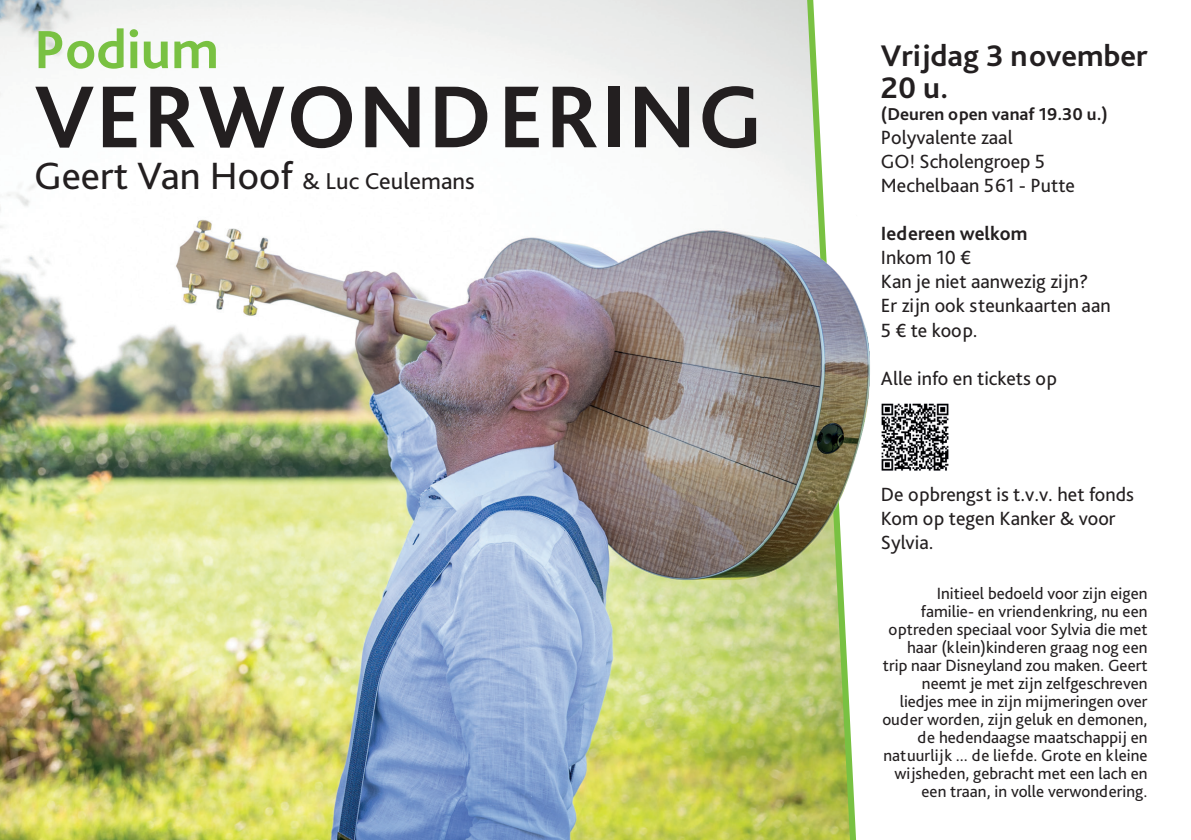
<style>
.page{position:relative;width:1191px;height:840px;background:#fff}
.page>*{position:absolute;margin:0;border:0;box-sizing:border-box;transform-origin:0 0}
.t1{font:700 91.8px "Bliss Pro";letter-spacing:.015em;color:#231f20}
.t2{font:700 56px "Bliss Pro";color:#79c142}
.t3{font:700 31.2px/32.6px "Bliss Pro";color:#231f20}
.t4{font:24px "Bliss Pro";color:#231f20}
.t5{font:20px/24px "Bliss Pro";color:#231f20}
.t6{font:700 20px "Bliss Pro";color:#231f20}
.t7{font:700 18px "Bliss Pro";color:#231f20}
.t8{font:17px/18px "Bliss Pro";color:#231f20;text-align:right}
.s1{font-size:39.8px}
</style>
<div class="page">
<img style="left:0;top:0;width:764px;height:839px">
<img style="left:764px;top:0;width:106px;height:839px">
<img style="left:881px;top:403px;width:68px;height:68px">
<h2 class="t2" style="left:34px;top:15px;width:186px">Podium</h2>
<h1 class="t1" style="left:35px;top:60px;width:729px">VERWONDERING</h1>
<h3 class="t4" style="left:34px;top:166px;width:442px"><span class="s1">Geert Van Hoof</span> &amp; Luc Ceulemans</h3>
<h3 class="t3" style="left:881px;top:38px;width:268px">Vrijdag 3 november<br>20 u.</h3>
<p class="t7" style="left:881px;top:103px;width:228px">(Deuren open vanaf 19.30 u.)</p>
<p class="t5" style="left:881px;top:125px;width:196px">Polyvalente zaal<br>GO! Scholengroep 5<br>Mechelbaan 561 - Putte</p>
<p class="t6" style="left:881px;top:221px;width:148px">Iedereen welkom</p>
<p class="t5" style="left:881px;top:245px;width:231px">Inkom 10 €<br>Kan je niet aanwezig zijn?<br>Er zijn ook steunkaarten aan<br>5 € te koop.</p>
<p class="t5" style="left:881px;top:365px;width:178px">Alle info en tickets op</p>
<p class="t5" style="left:881px;top:481px;width:254px">De opbrengst is t.v.v. het fonds<br>Kom op tegen Kanker &amp; voor<br>Sylvia.</p>
<p class="t8" style="left:882px;top:583px;width:267px">Initieel bedoeld voor zijn eigen familie- en vriendenkring, nu een optreden speciaal voor Sylvia die met haar (klein)kinderen graag nog een trip naar Disneyland zou maken. Geert neemt je met zijn zelfgeschreven liedjes mee in zijn mijmeringen over ouder worden, zijn geluk en demonen, de hedendaagse maatschappij en natuurlijk ... de liefde. Grote en kleine wijsheden, gebracht met een lach en een traan, in volle verwondering.</p>
</div>
